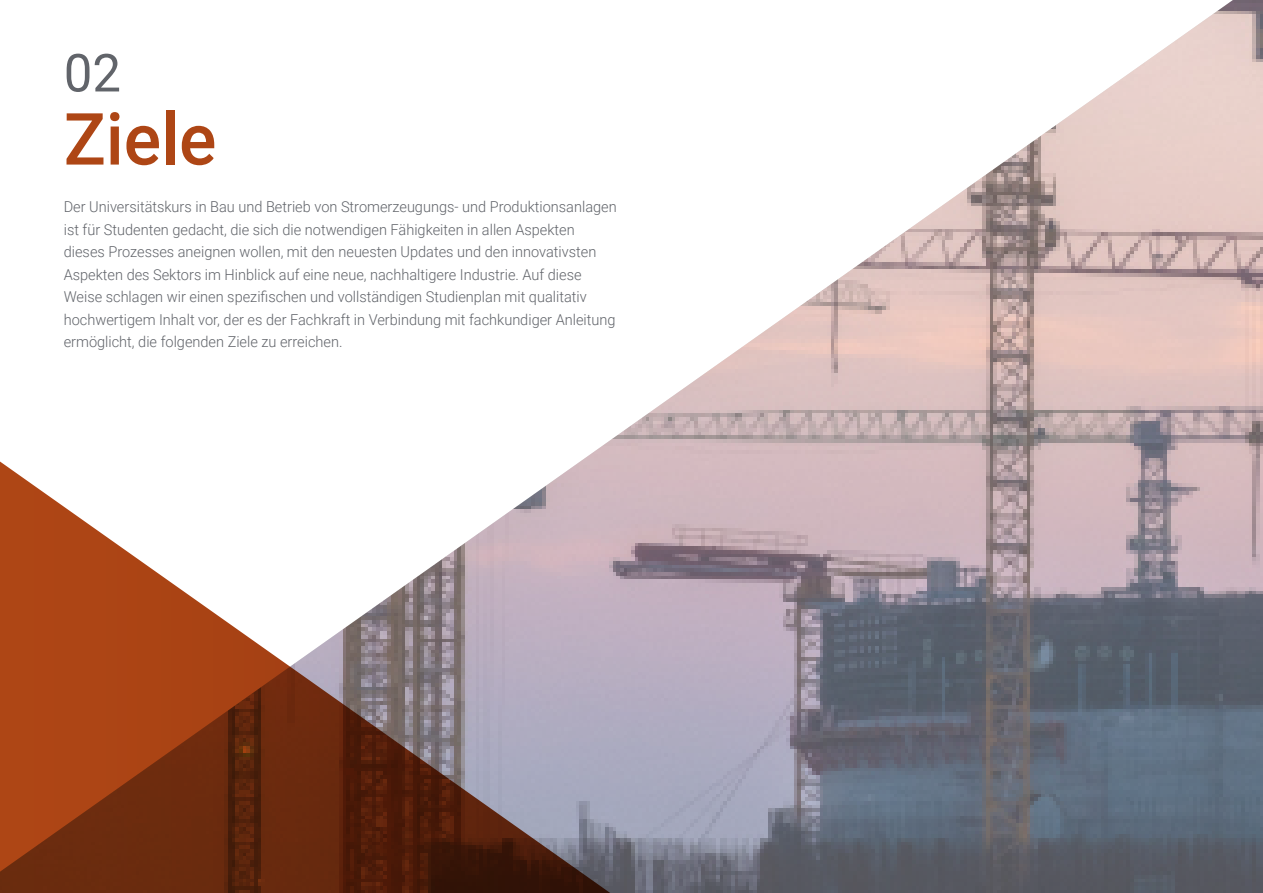
<style>
.page{position:relative;width:1263px;height:893px;background:#fff}
.page>*{position:absolute;margin:0;border:0;box-sizing:border-box;transform-origin:0 0}
.t1{font:500 72px "Roboto";color:#ae4615}
.t2{font:52.5px "Roboto";color:#61646a}
.t3{font:300 15px/22.5px "Roboto";color:#61646a}
</style>
<div class="page">
<img style="left:602px;top:0;width:661px;height:893px">
<svg style="left:0;top:446px;width:640px;height:447px"></svg>
<h2 class="t2" style="left:64px;top:36px;width:59px">02</h2>
<h1 class="t1" style="left:64px;top:89px;width:154px">Ziele</h1>
<p class="t3" style="left:64px;top:195px;width:554px">Der Universitätskurs in Bau und Betrieb von Stromerzeugungs- und Produktionsanlagen ist für Studenten gedacht, die sich die notwendigen Fähigkeiten in allen Aspekten dieses Prozesses aneignen wollen, mit den neuesten Updates und den innovativsten Aspekten des Sektors im Hinblick auf eine neue, nachhaltigere Industrie. Auf diese Weise schlagen wir einen spezifischen und vollständigen Studienplan mit qualitativ hochwertigem Inhalt vor, der es der Fachkraft in Verbindung mit fachkundiger Anleitung ermöglicht, die folgenden Ziele zu erreichen.</p>
</div>
